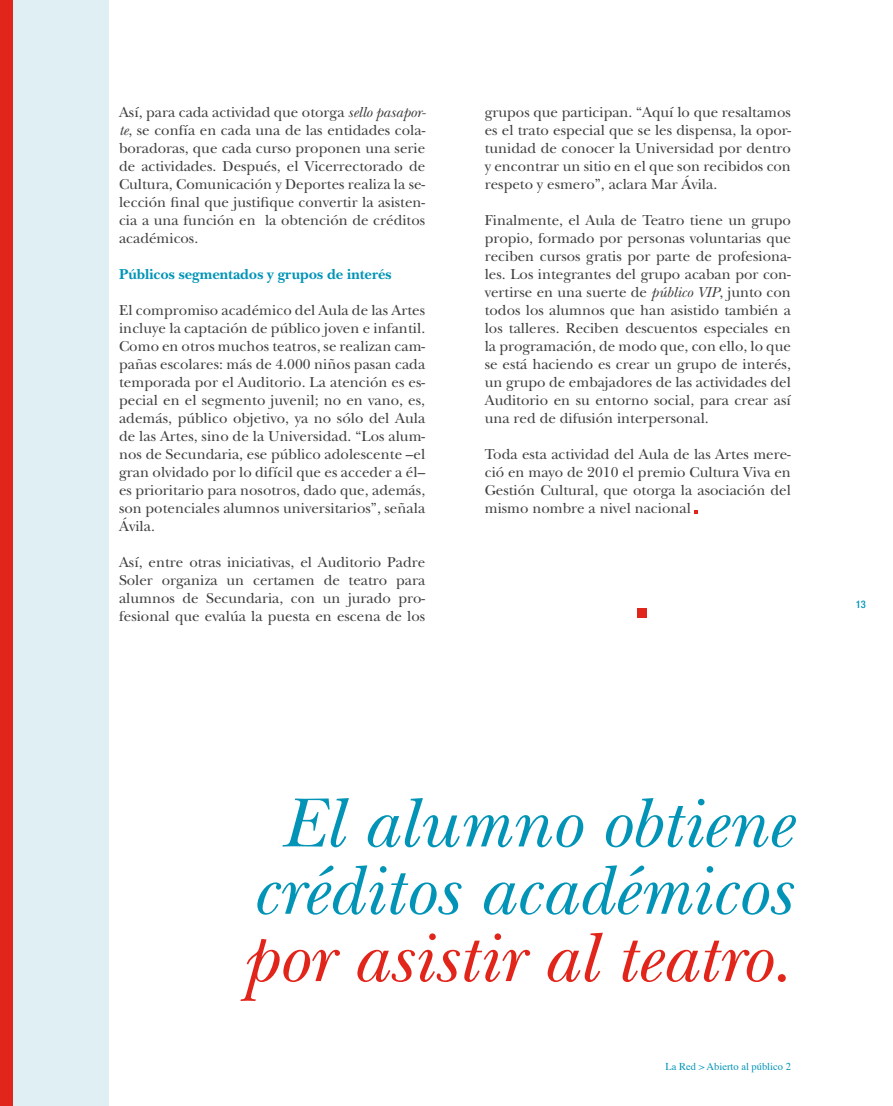
<style>
.page{position:relative;width:893px;height:1106px;background:#fff}
.page>*{position:absolute;margin:0;border:0;box-sizing:border-box;transform-origin:0 0}
.t1{font:italic 72.6px/67.3px "New Baskerville";color:#0194b7;text-align:center}
.t2{font:italic 72.6px "New Baskerville";color:#e2251b}
.t3{font:15px/18px "New Baskerville";color:#3e3e40;text-align:justify}
.t4{font:700 15px "New Baskerville";color:#0194b7}
.t5{font:10.5px "Times";color:#0194b7}
.t6{font:500 condensed 10.5px "Helvetica Neue LT Std";color:#0194b7}
.s1{font-style:italic}
</style>
<div class="page">
<div style="left:0;top:0;width:108px;height:1106px;background:#dfeff4"></div>
<div style="left:637px;top:608px;width:9px;height:10px;background:#e2251b"></div>
<div style="left:0;top:0;width:13px;height:1106px;background:#e2251b"></div>
<p class="t3" style="left:119px;top:103px;width:309px">Así, para cada actividad que otorga <span class="s1">sello pasapor&shy;te</span>, se confía en cada una de las entidades cola&shy;boradoras, que cada curso proponen una serie de actividades. Después, el Vicerrectorado de Cultura, Comunicación y Deportes realiza la se&shy;lección final que justifique convertir la asisten&shy;cia a una función en la obtención de créditos académicos.</p>
<p class="t4" style="left:119px;top:266px;width:274px">Públicos segmentados y grupos de interés</p>
<p class="t3" style="left:119px;top:301px;width:308px">El compromiso académico del Aula de las Artes incluye la captación de público joven e infantil.<br>Como en otros muchos teatros, se realizan cam&shy;pañas escolares: más de 4.000 niños pasan cada temporada por el Auditorio. La atención es es&shy;pecial en el segmento juvenil; no en vano, es, además, público objetivo, ya no sólo del Aula de las Artes, sino de la Universidad. “Los alum&shy;nos de Secundaria, ese público adolescente –el gran olvidado por lo difícil que es acceder a él– es prioritario para nosotros, dado que, además, son potenciales alumnos universitarios”, señala Ávila.</p>
<p class="t3" style="left:119px;top:553px;width:308px">Así, entre otras iniciativas, el Auditorio Padre Soler organiza un certamen de teatro para alumnos de Secundaria, con un jurado pro&shy;fesional que evalúa la puesta en escena de los</p>
<p class="t3" style="left:485px;top:103px;width:308px">grupos que participan. “Aquí lo que resaltamos es el trato especial que se les dispensa, la opor&shy;tunidad de conocer la Universidad por dentro y encontrar un sitio en el que son recibidos con respeto y esmero”, aclara Mar Ávila.</p>
<p class="t3" style="left:485px;top:211px;width:308px">Finalmente, el Aula de Teatro tiene un grupo propio, formado por personas voluntarias que reciben cursos gratis por parte de profesiona&shy;les. Los integrantes del grupo acaban por con&shy;vertirse en una suerte de <span class="s1">público VIP</span>, junto con todos los alumnos que han asistido también a los talleres. Reciben descuentos especiales en la programación, de modo que, con ello, lo que se está haciendo es crear un grupo de interés, un grupo de embajadores de las actividades del Auditorio en su entorno social, para crear así una red de difusión interpersonal.</p>
<p class="t3" style="left:485px;top:445px;width:308px">Toda esta actividad del Aula de las Artes mere&shy;ció en mayo de 2010 el premio Cultura Viva en Gestión Cultural, que otorga la asociación del mismo nombre a nivel nacional</p>
<p class="t6" style="left:856px;top:598px;width:12px">13</p>
<h1 class="t1" style="left:251px;top:789px;width:542px">El alumno obtiene créditos académicos</h1>
<h1 class="t2" style="left:242px;top:915px;width:550px">por asistir al teatro.</h1>
<p class="t5" style="left:665px;top:1056px;width:127px">La Red &gt; Abierto al público 2</p>
</div>
